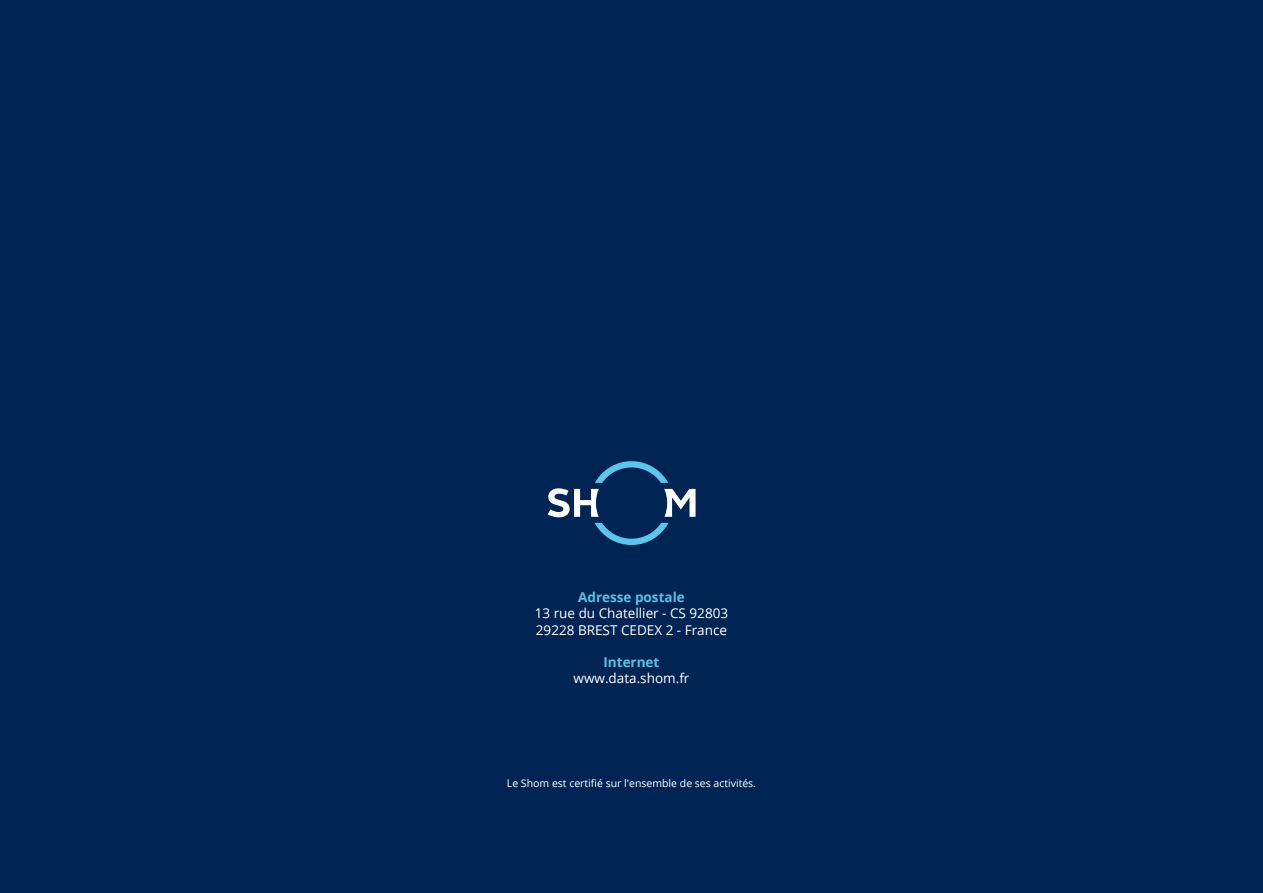
<style>
.page{position:relative;width:1263px;height:893px;background:#002554}
.page>*{position:absolute;margin:0;border:0;box-sizing:border-box;transform-origin:0 0}
.t1{font:13.5px/16.2px "Open Sans";color:#fff}
.t2{font:700 13.5px "Open Sans";color:#5bc2e7}
.t3{font:10.5px "Open Sans";color:#fff}
</style>
<div class="page">
<svg style="left:595px;top:523px;width:73px;height:22px"></svg>
<svg style="left:548px;top:461px;width:147px;height:56px"></svg>
<p class="t2" style="left:578px;top:588px;width:108px">Adresse postale</p>
<p class="t1" style="left:535px;top:605px;width:195px">13 rue du Chatellier - CS 92803<br>29228 BREST CEDEX 2 - France</p>
<p class="t2" style="left:603px;top:652px;width:58px">Internet</p>
<p class="t1" style="left:573px;top:670px;width:117px">www.data.shom.fr</p>
<p class="t3" style="left:507px;top:776px;width:251px">Le Shom est certifié sur l'ensemble de ses activités.</p>
</div>
